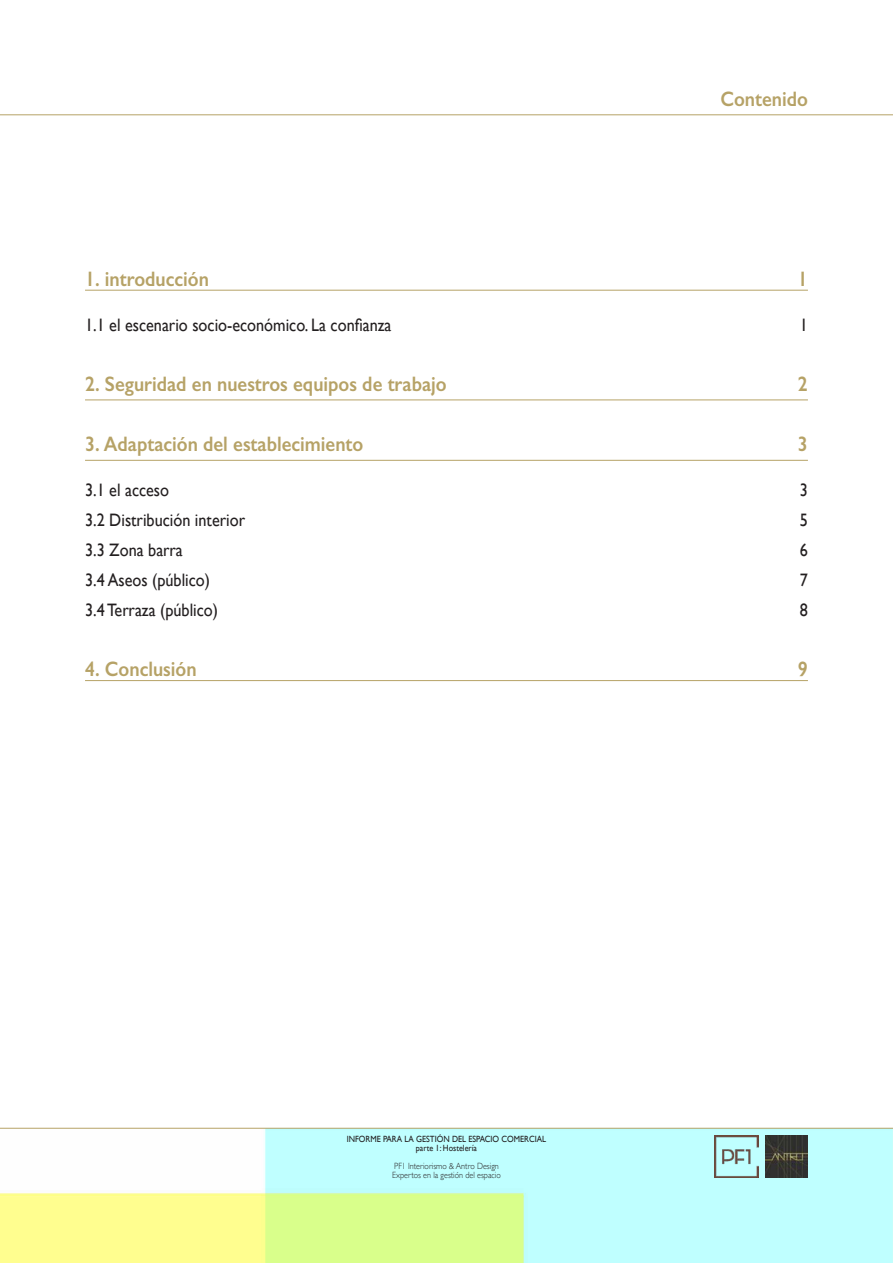
<style>
.page{position:relative;width:893px;height:1263px;background:#fff}
.page>*{position:absolute;margin:0;border:0;box-sizing:border-box;transform-origin:0 0}
.t1{font:600 21px "Gill Sans";color:#b6a266;scale:.9 1}
.t2{font:18px "Gill Sans";color:#231f20;scale:.9 1}
.t3{font:9px/9px "Gill Sans";color:#231f20;text-align:center;scale:.9 1}
.t4{font:300 9px/9px "Gill Sans";color:#231f20;scale:.9 1}
</style>
<div class="page">
<img style="left:0;top:1129px;width:893px;height:134px">
<img style="left:765px;top:1135px;width:43px;height:43px">
<hr style="left:0;top:1128px;width:893px;height:1px;background:#b6a266">
<img style="left:715px;top:1135px;width:43px;height:43px">
<hr style="left:0;top:114px;width:893px;height:1px;background:#b6a266">
<hr style="left:85px;top:290px;width:723px;height:1px;background:#b6a266">
<hr style="left:85px;top:400px;width:723px;height:1px;background:#b6a266">
<hr style="left:85px;top:460px;width:723px;height:1px;background:#b6a266">
<hr style="left:85px;top:680px;width:723px;height:1px;background:#b6a266">
<p class="t1" style="left:720px;top:86px;width:99px">Contenido</p>
<p class="t1" style="left:85px;top:266px;width:139px">1. introducción</p>
<p class="t1" style="left:798px;top:266px;width:13px">1</p>
<p class="t2" style="left:85px;top:314px;width:342px">1.1 el escenario socio-económico. La confianza</p>
<p class="t2" style="left:800px;top:314px;width:11px">1</p>
<p class="t1" style="left:85px;top:371px;width:403px">2. Seguridad en nuestros equipos de trabajo</p>
<p class="t1" style="left:798px;top:371px;width:13px">2</p>
<p class="t1" style="left:85px;top:431px;width:311px">3. Adaptación del establecimiento</p>
<p class="t1" style="left:798px;top:431px;width:13px">3</p>
<p class="t2" style="left:85px;top:479px;width:95px">3.1 el acceso</p>
<p class="t2" style="left:800px;top:479px;width:11px">3</p>
<p class="t2" style="left:85px;top:509px;width:179px">3.2 Distribución interior</p>
<p class="t2" style="left:800px;top:509px;width:11px">5</p>
<p class="t2" style="left:85px;top:539px;width:110px">3.3 Zona barra</p>
<p class="t2" style="left:800px;top:539px;width:11px">6</p>
<p class="t2" style="left:85px;top:569px;width:140px">3.4 Aseos (público)</p>
<p class="t2" style="left:800px;top:569px;width:11px">7</p>
<p class="t2" style="left:85px;top:599px;width:149px">3.4 Terraza (público)</p>
<p class="t2" style="left:800px;top:599px;width:11px">8</p>
<p class="t1" style="left:85px;top:656px;width:126px">4. Conclusión</p>
<p class="t1" style="left:798px;top:656px;width:13px">9</p>
<p class="t3" style="left:347px;top:1134px;width:223px">INFORME PARA LA GESTIÓN DEL ESPACIO COMERCIAL parte 1: Hostelería</p>
<p class="t4" style="left:392px;top:1161px;width:122px">PF1 Interiorismo &amp; Antro Design<br>Expertos en la gestión del espacio</p>
</div>
